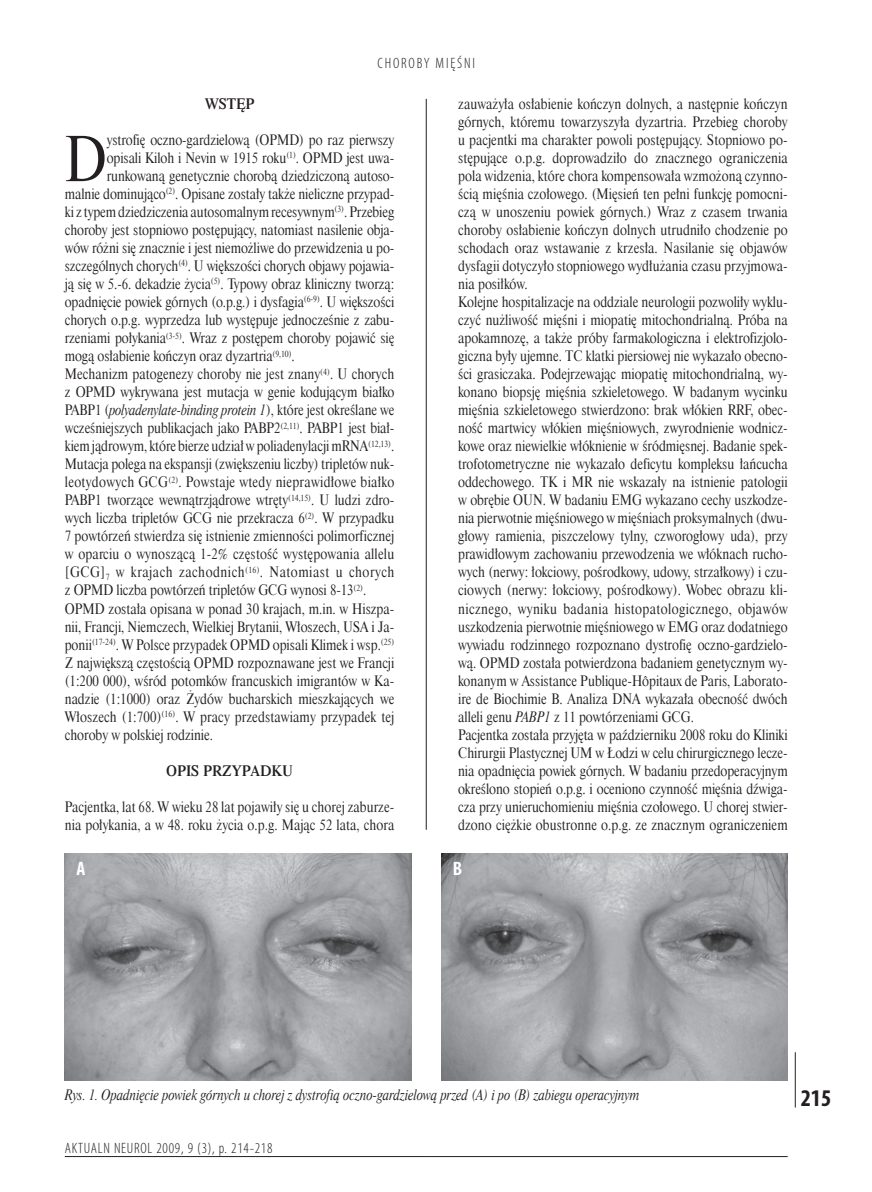
<style>
.page{position:relative;width:872px;height:1192px;background:#fff}
.page>*{position:absolute;margin:0;border:0;box-sizing:border-box;transform-origin:0 0}
.t1{font:61.05px "Dutch 801 Hd EU Normal";color:#231f20;scale:.89 1}
.t2{font:700 condensed 24px "Myriad Pro";color:#231f20}
.t3{font:700 condensed 19.5px "Myriad Pro";color:#fff}
.t4{font:15.9px "Dutch 801 Se Bd EU Normal";color:#231f20;scale:.92 1}
.t5{font:300 condensed 15px "Myriad Pro";letter-spacing:.05em;color:#231f20}
.t6{font:300 condensed 15px "Myriad Pro";letter-spacing:.12em;color:#231f20}
.t7{font:14.4px/18px "Dutch 801 Hd EU Normal";color:#231f20;scale:.89 1}
.t8{font:14.4px "Dutch 801 Hd EU Italic";color:#231f20;scale:.89 1}
.s1{font-family:"Dutch 801 Hd EU Italic"}
.s2{font-family:"Dutch 801 Hd EU Normal"}
</style>
<div class="page">
<hr style="left:795px;top:1051px;width:1px;height:56px;background:#231f20">
<hr style="left:65px;top:1155px;width:723px;height:1px;background:#231f20">
<hr style="left:426px;top:99px;width:1px;height:730px;background:#231f20">
<img style="left:65px;top:853px;width:346px;height:226px">
<img style="left:441px;top:853px;width:347px;height:226px">
<p class="t6" style="left:378px;top:57px;width:99px">CHOROBY MIĘŚNI</p>
<p class="t7" style="left:458px;top:95px;width:372px">zauważyła osłabienie kończyn dolnych, a następnie kończyn górnych, któremu towarzyszyła dyzartria. Przebieg choroby u pacjentki ma charakter powoli postępujący. Stopniowo po&shy;stępujące o.p.g. doprowadziło do znacznego ograniczenia pola widzenia, które chora kompensowała wzmożoną czynno&shy;ścią mięśnia czołowego. (Mięsień ten pełni funkcję pomocni&shy;czą w unoszeniu powiek górnych.) Wraz z czasem trwania choroby osłabienie kończyn dolnych utrudniło chodzenie po schodach oraz wstawanie z krzesła. Nasilanie się objawów dysfagii dotyczyło stopniowego wydłużania czasu przyjmowa&shy;nia posiłków.<br>Kolejne hospitalizacje na oddziale neurologii pozwoliły wyklu&shy;czyć nużliwość mięśni i miopatię mitochondrialną. Próba na apokamnozę, a także próby farmakologiczna i elektrofizjolo&shy;giczna były ujemne. TC klatki piersiowej nie wykazało obecno&shy;ści grasiczaka. Podejrzewając miopatię mitochondrialną, wy&shy;konano biopsję mięśnia szkieletowego. W badanym wycinku mięśnia szkieletowego stwierdzono: brak włókien RRF, obec&shy;ność martwicy włókien mięśniowych, zwyrodnienie wodnicz&shy;kowe oraz niewielkie włóknienie w śródmięsnej. Badanie spek&shy;trofotometryczne nie wykazało deficytu kompleksu łańcucha oddechowego. TK i MR nie wskazały na istnienie patologii w obrębie OUN. W badaniu EMG wykazano cechy uszkodze&shy;nia pierwotnie mięśniowego w mięśniach proksymalnych (dwu&shy;głowy ramienia, piszczelowy tylny, czworogłowy uda), przy prawidłowym zachowaniu przewodzenia we włóknach rucho&shy;wych (nerwy: łokciowy, pośrodkowy, udowy, strzałkowy) i czu&shy;ciowych (nerwy: łokciowy, pośrodkowy). Wobec obrazu kli&shy;nicznego, wyniku badania histopatologicznego, objawów uszkodzenia pierwotnie mięśniowego w EMG oraz dodatniego wywiadu rodzinnego rozpoznano dystrofię oczno-gardzielo&shy;wą. OPMD została potwierdzona badaniem genetycznym wy&shy;konanym w Assistance Publique-Hôpitaux de Paris, Laborato&shy;ire de Biochimie B. Analiza DNA wykazała obecność dwóch alleli genu <span class="s1">PABP1</span> z 11 powtórzeniami GCG.<br>Pacjentka została przyjęta w październiku 2008 roku do Kliniki Chirurgii Plastycznej UM w Łodzi w celu chirurgicznego lecze&shy;nia opadnięcia powiek górnych. W badaniu przedoperacyjnym określono stopień o.p.g. i oceniono czynność mięśnia dźwiga&shy;cza przy unieruchomieniu mięśnia czołowego. U chorej stwier&shy;dzono ciężkie obustronne o.p.g. ze znacznym ograniczeniem</p>
<p class="t4" style="left:205px;top:94px;width:56px">WSTĘP</p>
<h1 class="t1" style="left:65px;top:122px;width:49px">D</h1>
<p class="t7" style="left:107px;top:131px;width:325px">ystrofię oczno-gardzielową (OPMD) po raz pierwszy</p>
<p class="t7" style="left:107px;top:149px;width:325px">opisali Kiloh i Nevin w 1915 roku<sup>(1)</sup>. OPMD jest uwa-</p>
<p class="t7" style="left:107px;top:167px;width:325px">runkowaną genetycznie chorobą dziedziczoną autoso-</p>
<p class="t7" style="left:65px;top:185px;width:372px">malnie dominująco<sup>(2)</sup>. Opisane zostały także nieliczne przypad-</p>
<p class="t7" style="left:65px;top:203px;width:372px">ki z typem dziedziczenia autosomalnym recesywnym<sup>(3)</sup>. Przebieg</p>
<p class="t7" style="left:65px;top:221px;width:372px">choroby jest stopniowo postępujący, natomiast nasilenie obja-</p>
<p class="t7" style="left:65px;top:239px;width:372px">wów różni się znacznie i jest niemożliwe do przewidzenia u po-</p>
<p class="t7" style="left:65px;top:257px;width:372px">szczególnych chorych<sup>(4)</sup>. U większości chorych objawy pojawia-</p>
<p class="t7" style="left:65px;top:275px;width:372px">ją się w 5.-6. dekadzie życia<sup>(5)</sup>. Typowy obraz kliniczny tworzą:</p>
<p class="t7" style="left:65px;top:293px;width:372px">opadnięcie powiek górnych (o.p.g.) i dysfagia<sup>(6-9)</sup>. U większości</p>
<p class="t7" style="left:65px;top:311px;width:372px">chorych o.p.g. wyprzedza lub występuje jednocześnie z zabu-</p>
<p class="t7" style="left:65px;top:329px;width:372px">rzeniami połykania<sup>(3-5)</sup>. Wraz z postępem choroby pojawić się</p>
<p class="t7" style="left:65px;top:347px;width:260px">mogą osłabienie kończyn oraz dyzartria<sup>(9,10)</sup>.</p>
<p class="t7" style="left:65px;top:365px;width:372px">Mechanizm patogenezy choroby nie jest znany<sup>(4)</sup>. U chorych</p>
<p class="t7" style="left:65px;top:383px;width:372px">z OPMD wykrywana jest mutacja w genie kodującym białko</p>
<p class="t8" style="left:65px;top:401px;width:372px"><span class="s2">PABP1 (</span>polyadenylate-binding protein 1<span class="s2">), które jest określane we</span></p>
<p class="t7" style="left:65px;top:419px;width:372px">wcześniejszych publikacjach jako PABP2<sup>(2,11)</sup>. PABP1 jest biał&shy;kiem jądrowym, które bierze udział w poliadenylacji mRNA<sup>(12,13)</sup>.<br>Mutacja polega na ekspansji (zwiększeniu liczby) tripletów nuk&shy;leotydowych GCG<sup>(2)</sup>. Powstaje wtedy nieprawidłowe białko PABP1 tworzące wewnątrzjądrowe wtręty<sup>(14,15)</sup>. U ludzi zdro&shy;wych liczba tripletów GCG nie przekracza 6<sup>(2)</sup>. W przypadku 7 powtórzeń stwierdza się istnienie zmienności polimorficznej w oparciu o wynoszącą 1-2% częstość występowania allelu [GCG]<sub>7</sub> w krajach zachodnich<sup>(16)</sup>. Natomiast u chorych z OPMD liczba powtórzeń tripletów GCG wynosi 8-13<sup>(2)</sup>.<br>OPMD została opisana w ponad 30 krajach, m.in. w Hiszpa&shy;nii, Francji, Niemczech, Wielkiej Brytanii, Włoszech, USA i Ja&shy;ponii<sup>(17-24)</sup>. W Polsce przypadek OPMD opisali Klimek i wsp.<sup>(25)<br></sup>Z największą częstością OPMD rozpoznawane jest we Francji (1:200 000), wśród potomków francuskich imigrantów w Ka&shy;nadzie (1:1000) oraz Żydów bucharskich mieszkających we Włoszech (1:700)<sup>(16)</sup>. W pracy przedstawiamy przypadek tej choroby w polskiej rodzinie.</p>
<p class="t4" style="left:166px;top:760px;width:139px">OPIS PRZYPADKU</p>
<p class="t7" style="left:65px;top:797px;width:372px">Pacjentka, lat 68. W wieku 28 lat pojawiły się u chorej zaburze&shy;nia połykania, a w 48. roku życia o.p.g. Mając 52 lata, chora</p>
<h3 class="t3" style="left:77px;top:860px;width:10px">A</h3>
<h3 class="t3" style="left:453px;top:860px;width:11px">B</h3>
<p class="t8" style="left:65px;top:1085px;width:647px">Rys. 1. Opadnięcie powiek górnych u chorej z dystrofią oczno-gardzielową przed (A) i po (B) zabiegu operacyjnym</p>
<p class="t5" style="left:65px;top:1142px;width:209px">AKTUALN NEUROL 2009, 9 (3), p. 214-218</p>
<h2 class="t2" style="left:801px;top:1089px;width:32px">215</h2>
</div>
